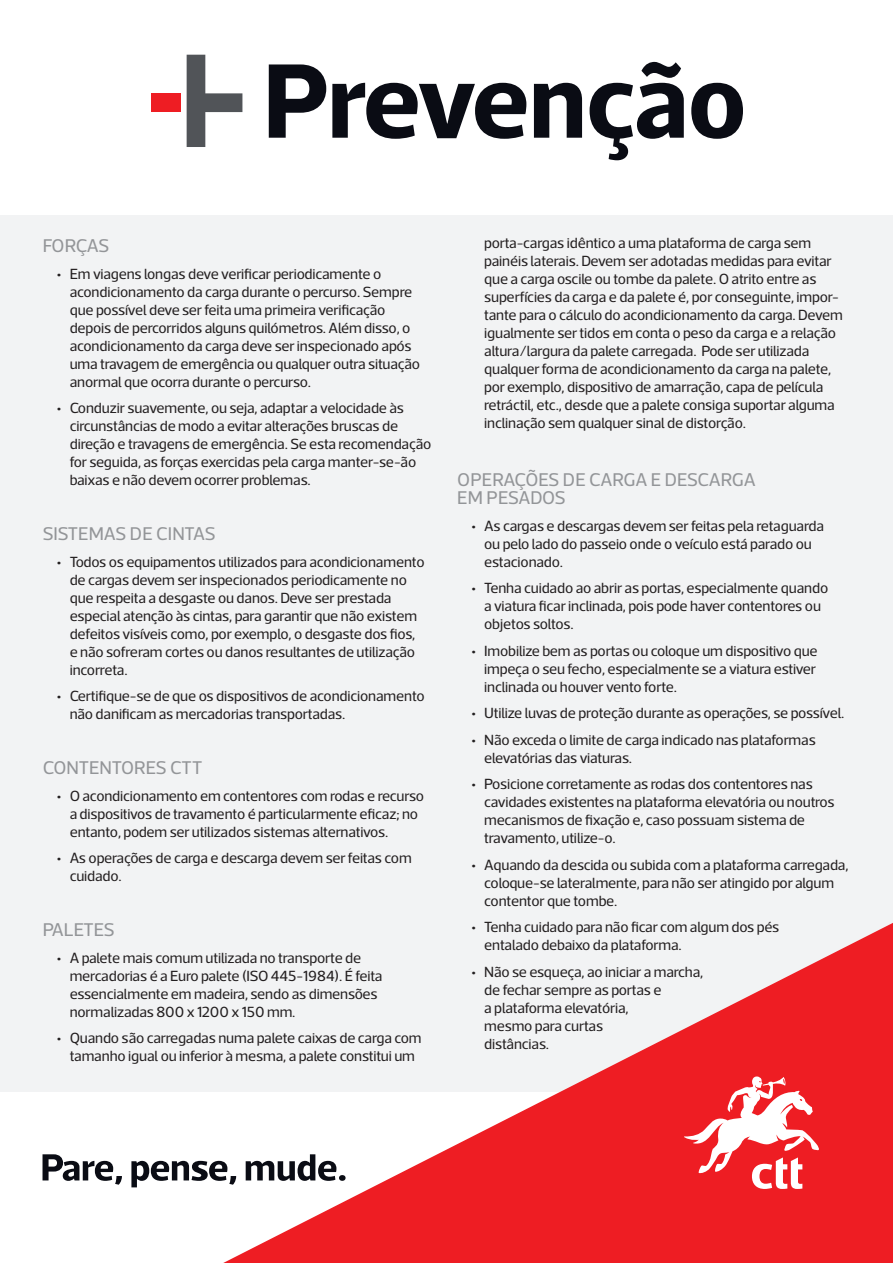
<style>
.page{position:relative;width:893px;height:1263px;background:#fff}
.page>*{position:absolute;margin:0;border:0;box-sizing:border-box;transform-origin:0 0}
.SUB_TITULOS{font:18.75px/18px "Acto CTT";letter-spacing:-.02em;color:#939598}
.SUB_TITULOS-2{font:18.75px "Acto CTT";color:#939598}
.t1{font:15px/18px "Acto CTT";letter-spacing:-.01em;color:#231f20}
</style>
<div class="page">
<div style="left:0;top:128px;width:893px;height:1047px;background:#f2f3f4"></div>
<div style="left:0;top:1093px;width:893px;height:170px;background:#fff"></div>
<svg style="left:223px;top:923px;width:670px;height:340px"></svg>
<svg style="left:684px;top:1075px;width:137px;height:114px"></svg>
<div style="left:0;top:0;width:893px;height:215px;background:#fff"></div>
<svg style="left:269px;top:64px;width:57px;height:74px"></svg>
<svg style="left:332px;top:83px;width:194px;height:56px"></svg>
<svg style="left:534px;top:83px;width:48px;height:55px"></svg>
<svg style="left:590px;top:62px;width:94px;height:98px"></svg>
<svg style="left:691px;top:83px;width:52px;height:56px"></svg>
<svg style="left:187px;top:55px;width:55px;height:92px"></svg>
<div style="left:151px;top:93px;width:30px;height:19px;background:#ee1d23"></div>
<svg style="left:43px;top:1154px;width:79px;height:31px"></svg>
<svg style="left:131px;top:1161px;width:105px;height:26px"></svg>
<svg style="left:246px;top:1154px;width:90px;height:27px"></svg>
<div style="left:339px;top:1175px;width:7px;height:6px;background:#0a0c14;border-radius:50%"></div>
<p class="SUB_TITULOS" style="left:43px;top:236px;width:68px">FORÇAS</p>
<p class="t1" style="left:70px;top:264px;width:352px;text-indent:-13px">• Em viagens longas deve verificar periodicamente o acondicionamento da carga durante o percurso. Sempre que possível deve ser feita uma primeira verificação depois de percorridos alguns quilómetros. Além disso, o acondicionamento da carga deve ser inspecionado após uma travagem de emergência ou qualquer outra situação anormal que ocorra durante o percurso.</p>
<p class="t1" style="left:70px;top:399px;width:363px;text-indent:-13px">• Conduzir suavemente, ou seja, adaptar a velocidade às circunstâncias de modo a evitar alterações bruscas de direção e travagens de emergência. Se esta recomendação for seguida, as forças exercidas pela carga manter-se-ão baixas e não devem ocorrer problemas.</p>
<p class="SUB_TITULOS-2" style="left:43px;top:523px;width:174px">SISTEMAS DE CINTAS</p>
<p class="t1" style="left:70px;top:552px;width:356px;text-indent:-13px">• Todos os equipamentos utilizados para acondicionamento de cargas devem ser inspecionados periodicamente no que respeita a desgaste ou danos. Deve ser prestada especial atenção às cintas, para garantir que não existem defeitos visíveis como, por exemplo, o desgaste dos fios, e não sofreram cortes ou danos resultantes de utilização incorreta.</p>
<p class="t1" style="left:70px;top:687px;width:357px;text-indent:-13px">• Certifique-se de que os dispositivos de acondicionamento não danificam as mercadorias transportadas.</p>
<p class="SUB_TITULOS" style="left:43px;top:758px;width:161px">CONTENTORES CTT</p>
<p class="t1" style="left:70px;top:786px;width:356px;text-indent:-13px">• O acondicionamento em contentores com rodas e recurso a dispositivos de travamento é particularmente eficaz; no entanto, podem ser utilizados sistemas alternativos.</p>
<p class="t1" style="left:70px;top:849px;width:344px;text-indent:-13px">• As operações de carga e descarga devem ser feitas com cuidado.</p>
<p class="SUB_TITULOS" style="left:43px;top:920px;width:74px">PALETES</p>
<p class="t1" style="left:70px;top:948px;width:314px;text-indent:-13px">• A palete mais comum utilizada no transporte de mercadorias é a Euro palete (ISO 445-1984). É feita essencialmente em madeira, sendo as dimensões normalizadas 800 x 1200 x 150 mm.</p>
<p class="t1" style="left:57px;top:1029px;width:366px;text-align:center">• Quando são carregadas numa palete caixas de carga com tamanho igual ou inferior à mesma, a palete constitui um</p>
<p class="t1" style="left:484px;top:234px;width:360px">porta-cargas idêntico a uma plataforma de carga sem painéis laterais. Devem ser adotadas medidas para evitar que a carga oscile ou tombe da palete. O atrito entre as superfícies da carga e da palete é, por conseguinte, impor&shy;tante para o cálculo do acondicionamento da carga. Devem igualmente ser tidos em conta o peso da carga e a relação altura/largura da palete carregada. Pode ser utilizada qualquer forma de acondicionamento da carga na palete, por exemplo, dispositivo de amarração, capa de película retráctil, etc., desde que a palete consiga suportar alguma inclinação sem qualquer sinal de distorção.</p>
<p class="SUB_TITULOS" style="left:457px;top:470px;width:300px">OPERAÇÕES DE CARGA E DESCARGA<br>EM PESADOS</p>
<p class="t1" style="left:484px;top:516px;width:341px;text-indent:-13px">• As cargas e descargas devem ser feitas pela retaguarda ou pelo lado do passeio onde o veículo está parado ou estacionado.</p>
<p class="t1" style="left:484px;top:579px;width:346px;text-indent:-13px">• Tenha cuidado ao abrir as portas, especialmente quando a viatura ficar inclinada, pois pode haver contentores ou objetos soltos.</p>
<p class="t1" style="left:484px;top:641px;width:335px;text-align:justify;text-indent:-13px">• Imobilize bem as portas ou coloque um dispositivo que impeça o seu fecho, especialmente se a viatura estiver inclinada ou houver vento forte.</p>
<p class="t1" style="left:471px;top:704px;width:375px">• Utilize luvas de proteção durante as operações, se possível.</p>
<p class="t1" style="left:484px;top:730px;width:333px;text-indent:-13px">• Não exceda o limite de carga indicado nas plataformas elevatórias das viaturas.</p>
<p class="t1" style="left:484px;top:775px;width:352px;text-indent:-13px">• Posicione corretamente as rodas dos contentores nas cavidades existentes na plataforma elevatória ou noutros mecanismos de fixação e, caso possuam sistema de travamento, utilize-o.</p>
<p class="t1" style="left:484px;top:855px;width:366px;text-indent:-13px">• Aquando da descida ou subida com a plataforma carregada, coloque-se lateralmente, para não ser atingido por algum contentor que tombe.</p>
<p class="t1" style="left:484px;top:918px;width:297px;text-indent:-13px">• Tenha cuidado para não ficar com algum dos pés entalado debaixo da plataforma.</p>
<p class="t1" style="left:484px;top:962px;width:221px;text-indent:-13px">• Não se esqueça, ao iniciar a marcha, de fechar sempre as portas e<br>a plataforma elevatória,<br>mesmo para curtas<br>distâncias.</p>
</div>
